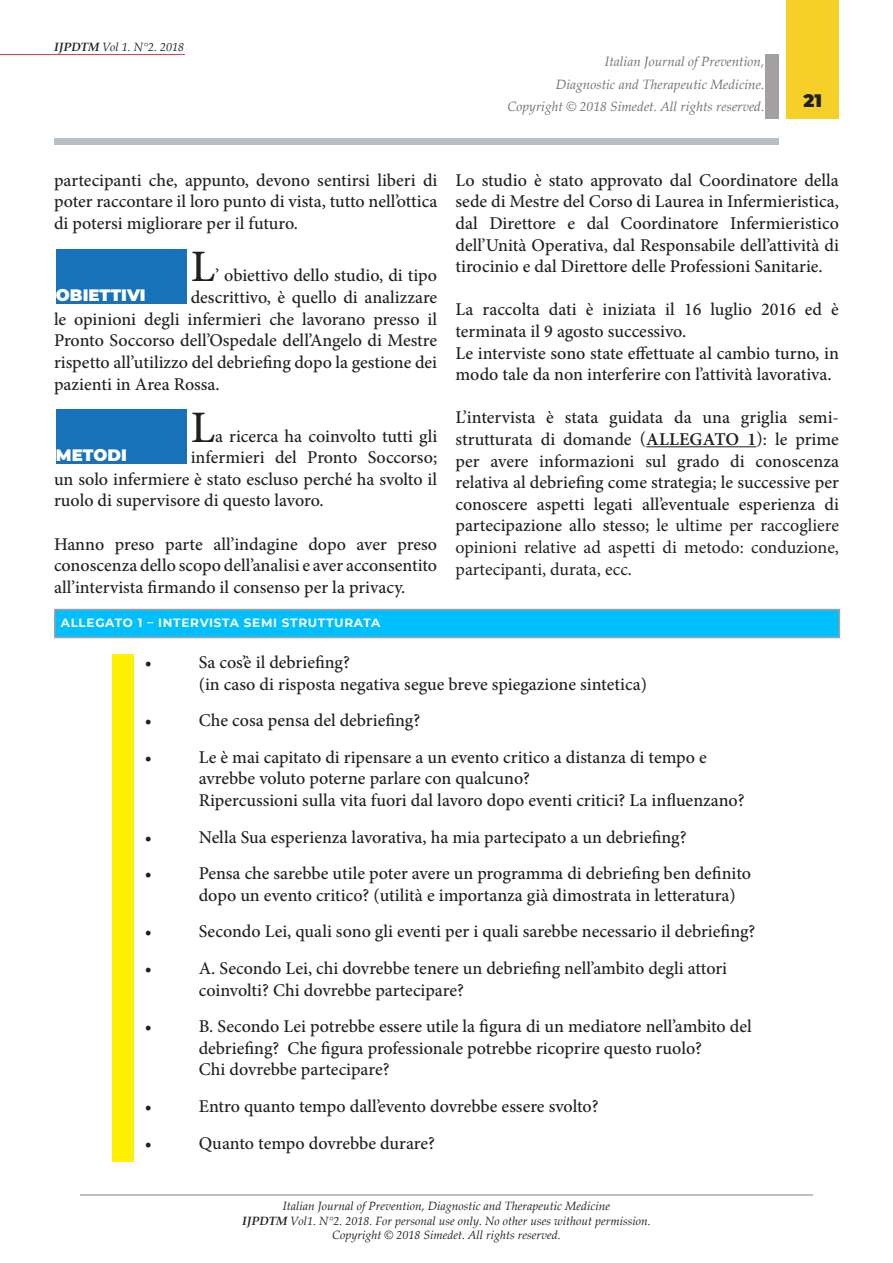
<style>
.page{position:relative;width:893px;height:1263px;background:#fff}
.page>*{position:absolute;margin:0;border:0;box-sizing:border-box;transform-origin:0 0}
.t1{font:500 45px "Minion Pro";color:#231f20}
.t2{font:500 18px/21.6px "Minion Pro";color:#231f20}
.t3{font:900 18px "Montserrat";color:#231f20}
.t4{font:900 16.5px "Montserrat";color:#fff}
.t5{font:italic 13.5px/22.5px "Palatino Linotype";color:#6f7074;text-align:right}
.t6{font:italic 12px/14.4px "Palatino Linotype";color:#231f20;text-align:center}
.t7{font:700 12px "Montserrat";letter-spacing:.06em;color:#fff}
.s1{font-weight:700}
.s2{font-weight:600}
.s3{font-weight:400}
</style>
<div class="page">
<div style="left:786px;top:0;width:53px;height:118px;background:#f6cf28"></div>
<div style="left:765px;top:54px;width:14px;height:64px;background:#a3a09f"></div>
<div style="left:54px;top:138px;width:725px;height:7px;background:#b7bfc6"></div>
<hr style="left:0;top:54px;width:185px;height:1px;background:#ee3b48">
<hr style="left:80px;top:1194px;width:733px;height:2px;background:#b7bfc6">
<div style="left:56px;top:249px;width:130px;height:55px;background:#1872b9"></div>
<div style="left:56px;top:409px;width:130px;height:55px;background:#1872b9"></div>
<hr style="left:646px;top:446px;width:110px;height:1px;background:#231f20">
<div style="left:55px;top:609px;width:784px;height:28px;background:#00bfff"></div>
<hr style="left:54px;top:609px;width:786px;height:1px;background:#a3a09f">
<hr style="left:54px;top:610px;width:2px;height:27px;background:#a3a09f">
<svg style="left:839px;top:610px;width:1px;height:27px"></svg>
<hr style="left:54px;top:637px;width:786px;height:1px;background:#a3a09f">
<div style="left:112px;top:655px;width:22px;height:507px;background:#fff101"></div>
<p class="t6" style="left:54px;top:39px;width:132px"><span class="s1">IJPDTM</span> Vol 1. N°2. 2018</p>
<p class="t5" style="left:507px;top:50px;width:258px">Italian Journal of Prevention,<br>Diagnostic and Therapeutic Medicine.<br>Copyright © 2018 Simedet. All rights reserved.</p>
<p class="t3" style="left:803px;top:88px;width:20px">21</p>
<p class="t2" style="left:54px;top:169px;width:385px;text-align:justify">partecipanti che, appunto, devono sentirsi liberi di poter raccontare il loro punto di vista, tutto nell’ottica di potersi migliorare per il futuro.</p>
<h1 class="t1" style="left:191px;top:237px;width:26px">L</h1>
<p class="t2" style="left:215px;top:265px;width:224px">’ obiettivo dello studio, di tipo</p>
<p class="t2" style="left:191px;top:287px;width:248px">descrittivo, è quello di analizzare</p>
<p class="t2" style="left:54px;top:308px;width:385px">le opinioni degli infermieri che lavorano presso il</p>
<p class="t2" style="left:54px;top:330px;width:385px">Pronto Soccorso dell’Ospedale dell’Angelo di Mestre</p>
<p class="t2" style="left:54px;top:351px;width:385px">rispetto all’utilizzo del debriefing dopo la gestione dei</p>
<p class="t2" style="left:54px;top:373px;width:167px">pazienti in Area Rossa.</p>
<h1 class="t1" style="left:191px;top:397px;width:26px">L</h1>
<p class="t4" style="left:56px;top:282px;width:91px">OBIETTIVI</p>
<p class="t2" style="left:215px;top:425px;width:224px">a ricerca ha coinvolto tutti gli</p>
<p class="t2" style="left:191px;top:447px;width:248px">infermieri del Pronto Soccorso;</p>
<p class="t2" style="left:54px;top:468px;width:385px">un solo infermiere è stato escluso perché ha svolto il</p>
<p class="t2" style="left:54px;top:490px;width:271px">ruolo di supervisore di questo lavoro.</p>
<p class="t2" style="left:54px;top:533px;width:385px;text-align:justify">Hanno preso parte all’indagine dopo aver preso conoscenza dello scopo dell’analisi e aver acconsentito all’intervista firmando il consenso per la privacy.</p>
<p class="t4" style="left:56px;top:442px;width:72px">METODI</p>
<p class="t7" style="left:61px;top:614px;width:321px">ALLEGATO 1 – INTERVISTA SEMI STRUTTURATA</p>
<p class="t2" style="left:455px;top:169px;width:385px;text-align:justify">Lo studio è stato approvato dal Coordinatore della sede di Mestre del Corso di Laurea in Infermieristica, dal Direttore e dal Coordinatore Infermieristico dell’Unità Operativa, dal Responsabile dell’attività di tirocinio e dal Direttore delle Professioni Sanitarie.</p>
<p class="t2" style="left:455px;top:299px;width:385px">La raccolta dati è iniziata il 16 luglio 2016 ed è terminata il 9 agosto successivo.<br>Le interviste sono state effettuate al cambio turno, in modo tale da non interferire con l’attività lavorativa.</p>
<p class="t2" style="left:455px;top:407px;width:385px;text-align:justify">L’intervista è stata guidata da una griglia semi&shy;strutturata di domande (<span class="s2">ALLEGATO 1</span>): le prime per avere informazioni sul grado di conoscenza relativa al debriefing come strategia; le successive per conoscere aspetti legati all’eventuale esperienza di partecipazione allo stesso; <span class="s3">le ultime per raccogliere opinioni relative ad aspetti di metodo: conduzione, partecipanti, durata, ecc.</span></p>
<p class="t2" style="left:145px;top:651px;width:9px">•</p>
<p class="t2" style="left:199px;top:651px;width:450px">Sa cos’è il debriefing?<br>(in caso di risposta negativa segue breve spiegazione sintetica)</p>
<p class="t2" style="left:145px;top:710px;width:9px">•</p>
<p class="t2" style="left:199px;top:710px;width:223px">Che cosa pensa del debriefing?</p>
<p class="t2" style="left:145px;top:746px;width:9px">•</p>
<p class="t2" style="left:199px;top:746px;width:547px">Le è mai capitato di ripensare a un evento critico a distanza di tempo e avrebbe voluto poterne parlare con qualcuno?<br>Ripercussioni sulla vita fuori dal lavoro dopo eventi critici? La influenzano?</p>
<p class="t2" style="left:145px;top:826px;width:9px">•</p>
<p class="t2" style="left:199px;top:826px;width:489px">Nella Sua esperienza lavorativa, ha mia partecipato a un debriefing?</p>
<p class="t2" style="left:145px;top:863px;width:9px">•</p>
<p class="t2" style="left:199px;top:863px;width:554px">Pensa che sarebbe utile poter avere un programma di debriefing ben definito dopo un evento critico? (utilità e importanza già dimostrata in letteratura)</p>
<p class="t2" style="left:145px;top:921px;width:9px">•</p>
<p class="t2" style="left:199px;top:921px;width:558px">Secondo Lei, quali sono gli eventi per i quali sarebbe necessario il debriefing?</p>
<p class="t2" style="left:145px;top:957px;width:9px">•</p>
<p class="t2" style="left:199px;top:957px;width:530px">A. Secondo Lei, chi dovrebbe tenere un debriefing nell’ambito degli attori coinvolti? Chi dovrebbe partecipare?</p>
<p class="t2" style="left:145px;top:1016px;width:9px">•</p>
<p class="t2" style="left:199px;top:1016px;width:554px">B. Secondo Lei potrebbe essere utile la figura di un mediatore nell’ambito del debriefing? Che figura professionale potrebbe ricoprire questo ruolo?<br>Chi dovrebbe partecipare?</p>
<p class="t2" style="left:145px;top:1095px;width:9px">•</p>
<p class="t2" style="left:199px;top:1095px;width:401px">Entro quanto tempo dall’evento dovrebbe essere svolto?</p>
<p class="t2" style="left:145px;top:1132px;width:9px">•</p>
<p class="t2" style="left:199px;top:1132px;width:238px">Quanto tempo dovrebbe durare?</p>
<p class="t6" style="left:242px;top:1198px;width:410px">Italian Journal of Prevention, Diagnostic and Therapeutic Medicine<br><span class="s1">IJPDTM</span> Vol1. N°2. 2018. For personal use only. No other uses without permission.<br>Copyright © 2018 Simedet. All rights reserved.</p>
</div>
